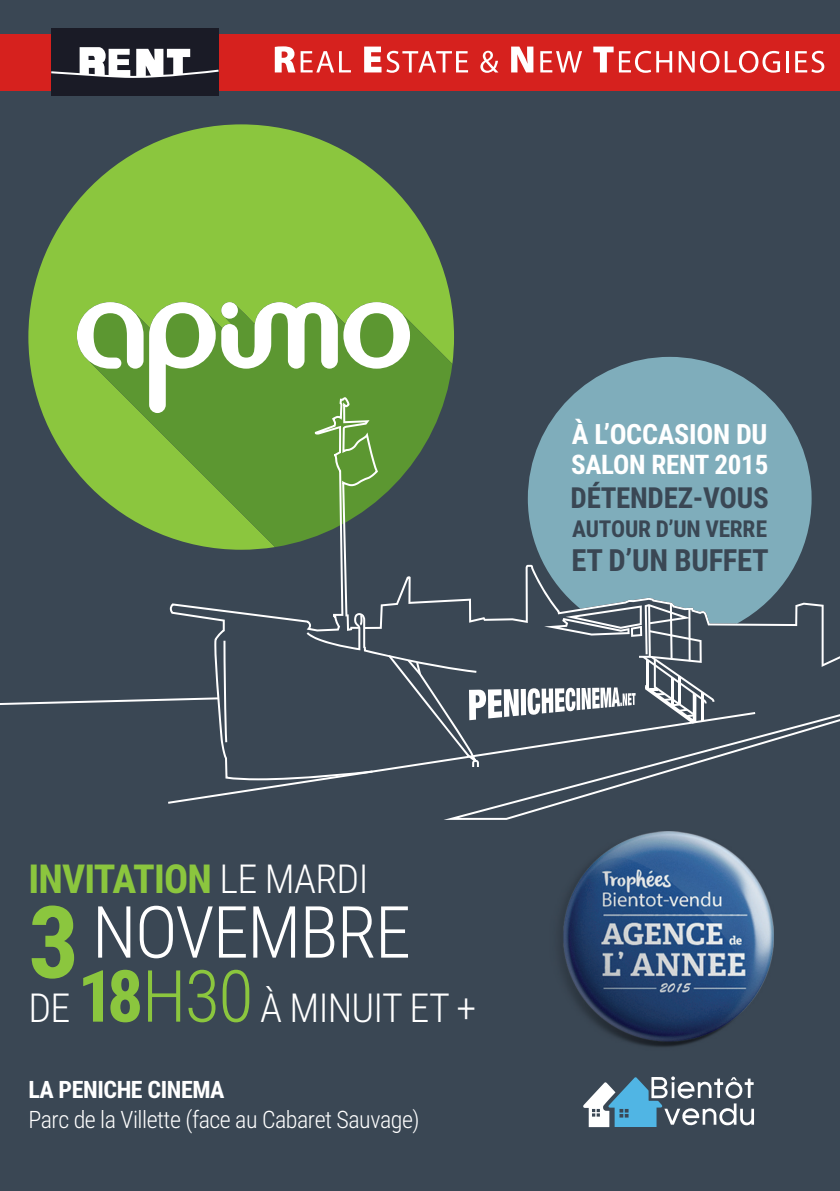
<style>
.page{position:relative;width:840px;height:1191px;background:#fff}
.page>*{position:absolute;margin:0;border:0;box-sizing:border-box;transform-origin:0 0}
.t1{font:300 72px "Roboto Condensed";letter-spacing:-.02em;color:#fff}
.t2{font:700 40px "Roboto Condensed";letter-spacing:-.02em;color:#8bc63e}
.t3{font:300 40px "Roboto Condensed";letter-spacing:-.02em;color:#fff}
.t4{font:700 30.6px "Roboto Condensed";letter-spacing:-.01em;color:#3a4754}
.t5{font:700 29px "Roboto Condensed";letter-spacing:-.01em;color:#3a4754}
.t6{font:700 28px "Roboto Condensed";letter-spacing:-.01em;color:#fff}
.t7{font:700 27px "Roboto Condensed";letter-spacing:-.01em;color:#fff}
.t8{font:300 24px/30px "Roboto Condensed";letter-spacing:-.02em;color:#fff}
.t9{font:700 23.2px "Roboto Condensed";letter-spacing:-.015em;color:#3a4754}
.s1{font-weight:300;color:#fff}
.s2{font-weight:700;font-size:100px;color:#8bc63e}
.s3{font-weight:700;font-size:72px;color:#8bc63e}
.s4{font-size:72px;color:#8bc63e}
.s5{font-weight:700}
</style>
<div class="page">
<div style="left:0;top:0;width:839px;height:1191px;background:#3a4754"></div>
<svg style="left:28px;top:124px;width:426px;height:348px;fill:#8bc63e"></svg>
<svg style="left:77px;top:302px;width:375px;height:236px"></svg>
<svg style="left:77px;top:302px;width:66px;height:67px;background:#b7d39e"></svg>
<svg style="left:343px;top:302px;width:67px;height:67px;background:#b2cf99"></svg>
<svg style="left:149px;top:302px;width:188px;height:111px;background:#a1c486"></svg>
<svg style="left:527px;top:357px;width:284px;height:208px;fill:#7fadbb"></svg>
<div style="left:0;top:34px;width:839px;height:56px;background:#d6211e"></div>
<svg style="left:274px;top:46px;width:77px;height:26px"></svg>
<svg style="left:364px;top:47px;width:104px;height:26px"></svg>
<svg style="left:480px;top:51px;width:18px;height:22px"></svg>
<svg style="left:511px;top:47px;width:22px;height:25px"></svg>
<svg style="left:540px;top:51px;width:41px;height:21px"></svg>
<svg style="left:593px;top:47px;width:57px;height:26px"></svg>
<svg style="left:656px;top:51px;width:15px;height:21px"></svg>
<svg style="left:678px;top:51px;width:101px;height:22px"></svg>
<hr style="left:785px;top:51px;width:3px;height:21px;background:#fff">
<svg style="left:795px;top:51px;width:28px;height:22px"></svg>
<div style="left:51px;top:28px;width:167px;height:68px;background:#1a1b26"></div>
<svg style="left:51px;top:47px;width:167px;height:31px"></svg>
<svg style="left:444px;top:707px;width:395px;height:113px"></svg>
<svg style="left:380px;top:565px;width:459px;height:102px"></svg>
<svg style="left:170px;top:397px;width:208px;height:243px"></svg>
<svg style="left:168px;top:712px;width:586px;height:91px"></svg>
<svg style="left:0;top:640px;width:227px;height:102px"></svg>
<svg style="left:306px;top:613px;width:212px;height:154px"></svg>
<div style="left:520px;top:689px;width:6px;height:26px;background:#fff"></div>
<svg style="left:527px;top:598px;width:209px;height:125px"></svg>
<svg style="left:583px;top:1076px;width:170px;height:51px"></svg>
<img style="left:560px;top:831px;width:213px;height:216px">
<p class="t6" style="left:571px;top:414px;width:197px">À L’OCCASION DU</p>
<p class="t7" style="left:570px;top:445px;width:199px">SALON RENT 2015</p>
<p class="t5" style="left:570px;top:477px;width:199px">DÉTENDEZ-VOUS</p>
<p class="t9" style="left:572px;top:512px;width:196px">AUTOUR D’UN VERRE</p>
<p class="t4" style="left:571px;top:538px;width:199px">ET D’UN BUFFET</p>
<p class="t2" style="left:28px;top:850px;width:341px">INVITATION <span class="s1">LE MARDI</span></p>
<p class="t1" style="left:28px;top:881px;width:384px"><span class="s2">3</span> NOVEMBRE</p>
<p class="t3" style="left:28px;top:979px;width:449px">DE <span class="s3">18</span><span class="s4">H30</span> À MINUIT ET +</p>
<p class="t8" style="left:28px;top:1073px;width:392px"><span class="s5">LA PENICHE CINEMA<br></span>Parc de la Villette (face au Cabaret Sauvage)</p>
</div>
